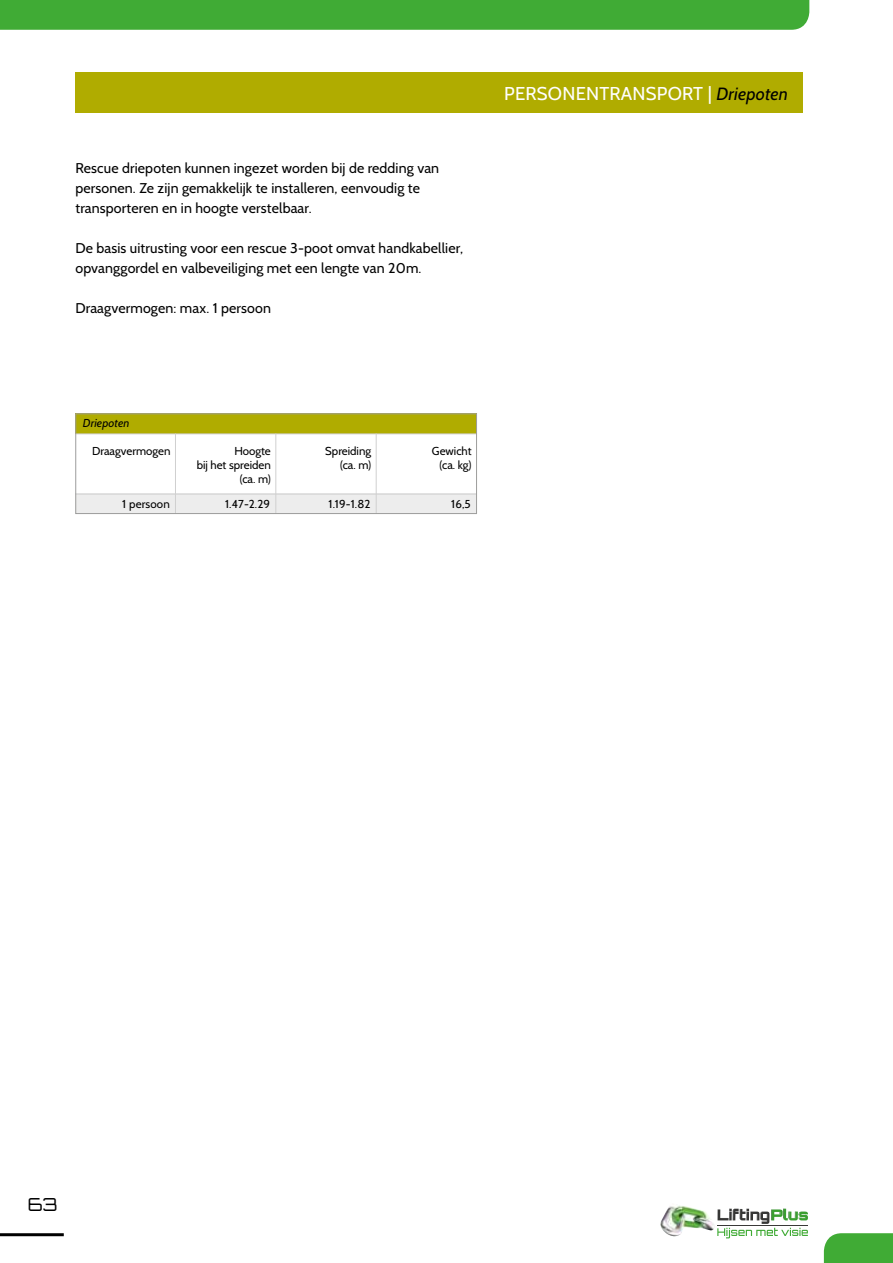
<style>
.page{position:relative;width:893px;height:1263px;background:#fff}
.page>*{position:absolute;margin:0;border:0;box-sizing:border-box;transform-origin:0 0}
.t1{font:18.6px "Cabin";letter-spacing:.01em;color:#fefefd}
.t2{font:300 18px "Orbitron";color:#000}
.t3{font:14.1px/20.1px "Cabin";letter-spacing:.01em;color:#000}
.t4{font:11.55px/13.8px "Cabin";color:#000;text-align:right}
.t5{font:italic 11.55px "Cabin";letter-spacing:.01em;color:#000}
.s1{font-style:italic;font-size:17.7px;color:#000}
</style>
<div class="page">
<div style="left:75px;top:72px;width:728px;height:40px;background:#b0ac00"></div>
<div style="left:75px;top:413px;width:402px;height:21px;background:#b0ac00"></div>
<div style="left:75px;top:494px;width:402px;height:20px;background:#ededed"></div>
<hr style="left:175px;top:434px;width:1px;height:80px;background:#d0d0d0">
<hr style="left:276px;top:434px;width:1px;height:80px;background:#d0d0d0">
<hr style="left:376px;top:434px;width:1px;height:80px;background:#d0d0d0">
<hr style="left:75px;top:494px;width:402px;height:1px;background:#d0d0d0">
<hr style="left:75px;top:434px;width:402px;height:1px;background:#d0d0d0">
<div style="left:75px;top:413px;width:402px;height:101px;border:1px solid #9d9d9c"></div>
<div style="left:0;top:0;width:809px;height:30px;background:#40ab35"></div>
<div style="left:824px;top:1233px;width:69px;height:30px;background:#40ab35"></div>
<hr style="left:0;top:1233px;width:64px;height:3px;background:#000">
<svg style="left:717px;top:1208px;width:91px;height:30px"></svg>
<img style="left:660px;top:1205px;width:54px;height:31px">
<p class="t3" style="left:75px;top:158px;width:365px">Rescue driepoten kunnen ingezet worden bij de redding van personen. Ze zijn gemakkelijk te installeren, eenvoudig te transporteren en in hoogte verstelbaar.</p>
<p class="t3" style="left:75px;top:238px;width:389px">De basis uitrusting voor een rescue 3-poot omvat handkabellier, opvanggordel en valbeveiliging met een lengte van 20m.</p>
<p class="t3" style="left:75px;top:298px;width:197px">Draagvermogen: max. 1 persoon</p>
<h1 class="t1" style="left:504px;top:82px;width:285px">PERSONENTRANSPORT | <span class="s1">Driepoten</span></h1>
<p class="t5" style="left:83px;top:416px;width:48px">Driepoten</p>
<p class="t4" style="left:92px;top:444px;width:80px">Draagvermogen</p>
<p class="t4" style="left:197px;top:444px;width:76px">Hoogte<br>bij het spreiden (ca. m)</p>
<p class="t4" style="left:325px;top:444px;width:47px">Spreiding (ca. m)</p>
<p class="t4" style="left:432px;top:444px;width:41px">Gewicht (ca. kg)</p>
<p class="t4" style="left:122px;top:497px;width:49px">1 persoon</p>
<p class="t4" style="left:225px;top:497px;width:47px">1.47-2.29</p>
<p class="t4" style="left:328px;top:497px;width:44px">1.19-1.82</p>
<p class="t4" style="left:451px;top:497px;width:21px">16,5</p>
<p class="t2" style="left:28px;top:1193px;width:31px">63</p>
</div>
